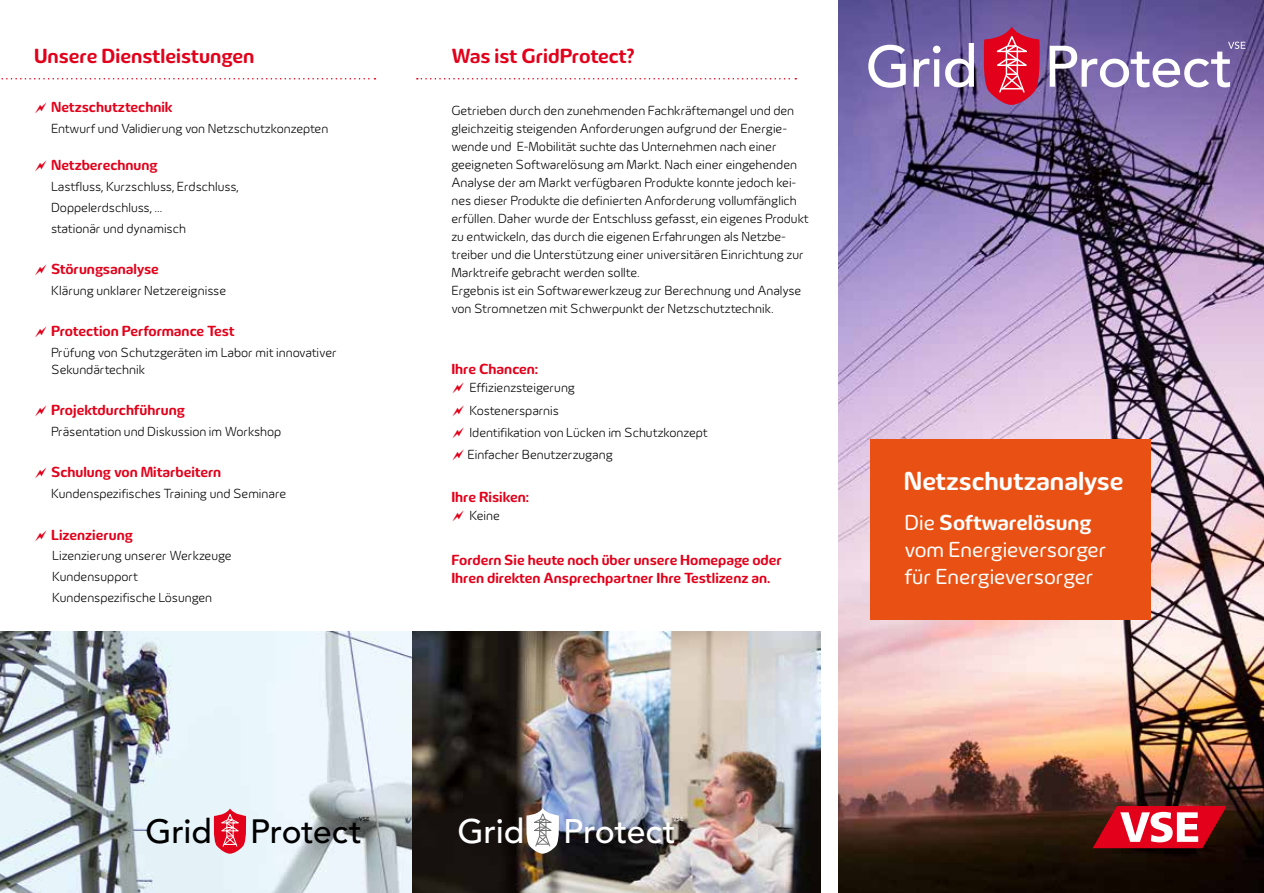
<style>
.page{position:relative;width:1264px;height:893px;background:#fff}
.page>*{position:absolute;margin:0;border:0;box-sizing:border-box;transform-origin:0 0}
.t1{font:500 33.75px "Avenir";letter-spacing:-.005em;color:#fff}
.t2{font:500 33.45px "Avenir";letter-spacing:-.005em;color:#000}
.t3{font:700 26.85px "Innogy";color:#fff}
.t4{font:22.2px/26.8px "Innogy";color:#fff}
.t5{font:700 21px "Innogy";color:#e2001a}
.t6{font:700 15px/18px "Innogy";color:#e2001a}
.t7{font:300 13.5px/18px "Innogy";color:#000}
.t8{font:500 5.85px "Avenir";color:#fff}
.t9{font:500 5.7px "Avenir";color:#000}
.s1{font-weight:700}
</style>
<div class="page">
<img style="left:838px;top:0;width:425px;height:893px">
<img style="left:0;top:631px;width:412px;height:262px">
<svg style="left:212px;top:808px;width:35px;height:46px;background:#e66374"></svg>
<img style="left:412px;top:631px;width:408px;height:262px">
<svg style="left:1px;top:78px;width:374px;height:2px"></svg>
<svg style="left:417px;top:78px;width:379px;height:2px"></svg>
<svg style="left:525px;top:808px;width:35px;height:46px"></svg>
<svg style="left:1092px;top:806px;width:133px;height:42px"></svg>
<div style="left:870px;top:439px;width:281px;height:181px;background:#e85113"></div>
<svg style="left:868px;top:27px;width:377px;height:78px;background:#906da1"></svg>
<h3 class="t5" style="left:34px;top:43px;width:222px">Unsere Dienstleistungen</h3>
<p class="t6" style="left:51px;top:98px;width:123px">Netzschutztechnik</p>
<p class="t7" style="left:51px;top:120px;width:279px">Entwurf und Validierung von Netzschutzkonzepten</p>
<p class="t6" style="left:51px;top:156px;width:108px">Netzberechnung</p>
<p class="t7" style="left:51px;top:176px;width:189px;line-height:20.7px">Lastfluss, Kurzschluss, Erdschluss,<br>Doppelerdschluss, …<br>stationär und dynamisch</p>
<p class="t6" style="left:51px;top:260px;width:109px">Störungsanalyse</p>
<p class="t7" style="left:51px;top:281px;width:176px">Klärung unklarer Netzereignisse</p>
<p class="t6" style="left:51px;top:322px;width:185px">Protection Performance Test</p>
<p class="t7" style="left:51px;top:344px;width:287px;line-height:16.5px">Prüfung von Schutzgeräten im Labor mit innovativer<br>Sekundärtechnik</p>
<p class="t6" style="left:51px;top:401px;width:135px">Projektdurchführung</p>
<p class="t7" style="left:51px;top:422px;width:232px">Präsentation und Diskussion im Workshop</p>
<p class="t6" style="left:51px;top:463px;width:171px">Schulung von Mitarbeitern</p>
<p class="t7" style="left:51px;top:485px;width:237px">Kundenspezifisches Training und Seminare</p>
<p class="t6" style="left:51px;top:525px;width:83px">Lizenzierung</p>
<p class="t7" style="left:52px;top:545px;width:181px;line-height:20.7px">Lizenzierung unserer Werkzeuge<br>Kundensupport<br>Kundenspezifische Lösungen</p>
<h3 class="t5" style="left:451px;top:43px;width:185px">Was ist GridProtect?</h3>
<p class="t7" style="left:451px;top:102px;width:359px">Getrieben durch den zunehmenden Fachkräftemangel und den gleichzeitig steigenden Anforderungen aufgrund der Energie&shy;wende und E-Mobilität suchte das Unternehmen nach einer geeigneten Softwarelösung am Markt. Nach einer eingehenden Analyse der am Markt verfügbaren Produkte konnte jedoch kei&shy;nes dieser Produkte die definierten Anforderung vollumfänglich erfüllen. Daher wurde der Entschluss gefasst, ein eigenes Produkt zu entwickeln, das durch die eigenen Erfahrungen als Netzbe&shy;treiber und die Unterstützung einer universitären Einrichtung zur Marktreife gebracht werden sollte.<br>Ergebnis ist ein Softwarewerkzeug zur Berechnung und Analyse von Stromnetzen mit Schwerpunkt der Netzschutztechnik.</p>
<p class="t6" style="left:451px;top:360px;width:88px">Ihre Chancen:</p>
<p class="t7" style="left:467px;top:377px;width:242px;line-height:22.2px">Effizienzsteigerung<br>Kostenersparnis<br>Identifikation von Lücken im Schutzkonzept<br>Einfacher Benutzerzugang</p>
<p class="t6" style="left:451px;top:488px;width:79px">Ihre Risiken:</p>
<p class="t7" style="left:469px;top:507px;width:32px">Keine</p>
<p class="t6" style="left:451px;top:550px;width:332px">Fordern Sie heute noch über unsere Homepage oder<br>Ihren direkten Ansprechpartner Ihre Testlizenz an.</p>
<h2 class="t2" style="left:145px;top:812px;width:218px">Grid Protect</h2>
<p class="t9" style="left:359px;top:816px;width:12px">VSE</p>
<h1 class="t1" style="left:457px;top:812px;width:220px">Grid Protect</h1>
<p class="t8" style="left:673px;top:815px;width:12px">VSE</p>
<h3 class="t3" style="left:903px;top:465px;width:221px">Netzschutzanalyse</h3>
<h3 class="t4" style="left:904px;top:509px;width:204px">Die <span class="s1">Softwarelösung </span>vom Energieversorger für Energieversorger</h3>
</div>
